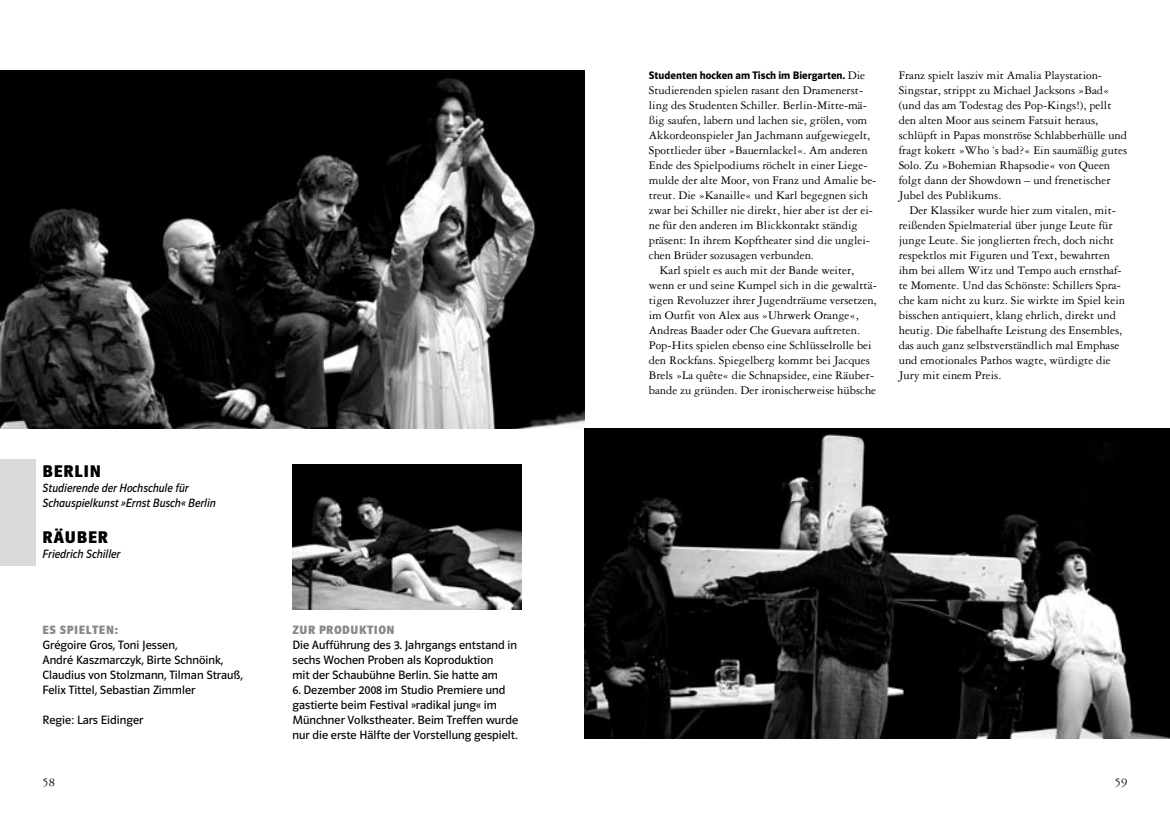
<style>
.page{position:relative;width:1170px;height:833px;background:#fff}
.page>*{position:absolute;margin:0;border:0;box-sizing:border-box;transform-origin:0 0}
.t1{font:700 17.5px "Polo 22 K";letter-spacing:.05em;color:#000}
.t2{font:12.5px/15px "Garamond Three";color:#000}
.t3{font:12.5px/15px "Polo 22 K Buch";color:#000}
.t4{font:12.5px/15px "Polo 22 K Buch Kursiv";color:#000;scale:.95 1}
.t5{font:700 12.5px "Polo 22 K";letter-spacing:.05em;color:#87888a}
.t6{font:11.25px "Polo 22 K Hfett";color:#000}
.s1{font-family:"Garamond Three";font-size:12.5px}
</style>
<div class="page">
<div style="left:0;top:459px;width:35px;height:106px;background:#d9dadb"></div>
<img style="left:0;top:71px;width:585px;height:358px">
<img style="left:585px;top:429px;width:584px;height:309px">
<img style="left:292px;top:464px;width:229px;height:145px">
<h1 class="t1" style="left:43px;top:462px;width:60px">BERLIN</h1>
<p class="t4" style="left:43px;top:481px;width:184px">Studierende der Hochschule für<br>Schauspielkunst »Ernst Busch« Berlin</p>
<h1 class="t1" style="left:43px;top:528px;width:67px">RÄUBER</h1>
<p class="t4" style="left:43px;top:547px;width:83px">Friedrich Schiller</p>
<p class="t5" style="left:43px;top:623px;width:25px">ES SPIELTEN</p>
<p class="t5" style="left:114px;top:623px;width:5px">:</p>
<p class="t3" style="left:43px;top:638px;width:202px">Grégoire Gros, Toni Jessen,<br>André Kaszmarczyk, Birte Schnöink, Claudius von Stolzmann, Tilman Strauß, Felix Tittel, Sebastian Zimmler</p>
<p class="t3" style="left:43px;top:713px;width:102px">Regie: Lars Eidinger</p>
<p class="t5" style="left:292px;top:623px;width:83px">ZUR PRODUKTION</p>
<p class="t3" style="left:292px;top:638px;width:226px">Die Aufführung des 3. Jahrgangs entstand in sechs Wochen Proben als Koproduktion<br>mit der Schaubühne Berlin. Sie hatte am</p>
<p class="t3" style="left:292px;top:683px;width:227px">6. Dezember 2008 im Studio Premiere und gastierte beim Festival »radikal jung« im Münchner Volkstheater. Beim Treffen wurde nur die erste Hälfte der Vorstellung gespielt.</p>
<p class="t6" style="left:648px;top:69px;width:218px">Studenten hocken am Tisch im Biergarten. <span class="s1">Die</span></p>
<p class="t2" style="left:648px;top:83px;width:216px">Studierenden spielen rasant den Dramenerst-</p>
<p class="t2" style="left:648px;top:98px;width:220px">ling des Studenten Schiller. Berlin-Mitte-mä-</p>
<p class="t2" style="left:648px;top:113px;width:220px">ßig saufen, labern und lachen sie, grölen, vom</p>
<p class="t2" style="left:648px;top:128px;width:223px">Akkordeonspieler Jan Jachmann aufgewiegelt,</p>
<p class="t2" style="left:648px;top:143px;width:220px">Spottlieder über »Bauernlackel«. Am anderen</p>
<p class="t2" style="left:648px;top:158px;width:220px">Ende des Spielpodiums röchelt in einer Liege-</p>
<p class="t2" style="left:648px;top:173px;width:229px">mulde der alte Moor, von Franz und Amalie be-</p>
<p class="t2" style="left:648px;top:188px;width:220px">treut. Die »Kanaille« und Karl begegnen sich</p>
<p class="t2" style="left:648px;top:203px;width:226px">zwar bei Schiller nie direkt, hier aber ist der ei-</p>
<p class="t2" style="left:648px;top:218px;width:210px">ne für den anderen im Blickkontakt ständig</p>
<p class="t2" style="left:648px;top:233px;width:223px">präsent: In ihrem Kopftheater sind die unglei-</p>
<p class="t2" style="left:648px;top:248px;width:167px">chen Brüder sozusagen verbunden.</p>
<p class="t2" style="left:659px;top:263px;width:196px">Karl spielt es auch mit der Bande weiter,</p>
<p class="t2" style="left:648px;top:278px;width:229px">wenn er und seine Kumpel sich in die gewalttä-</p>
<p class="t2" style="left:648px;top:293px;width:229px">tigen Revoluzzer ihrer Jugendträume versetzen,</p>
<p class="t2" style="left:648px;top:308px;width:211px">im Outfit von Alex aus »Uhrwerk Orange«,</p>
<p class="t2" style="left:648px;top:323px;width:213px">Andreas Baader oder Che Guevara auftreten.</p>
<p class="t2" style="left:648px;top:338px;width:224px">Pop-Hits spielen ebenso eine Schlüsselrolle bei</p>
<p class="t2" style="left:648px;top:353px;width:222px">den Rockfans. Spiegelberg kommt bei Jacques</p>
<p class="t2" style="left:648px;top:368px;width:227px">Brels »La quête« die Schnapsidee, eine Räuber-</p>
<p class="t2" style="left:648px;top:383px;width:229px">bande zu gründen. Der ironischerweise hübsche</p>
<p class="t2" style="left:898px;top:68px;width:230px">Franz spielt lasziv mit Amalia Playstation-Singstar, strippt zu Michael Jacksons »Bad« (und das am Todestag des Pop-Kings!), pellt den alten Moor aus seinem Fatsuit heraus, schlüpft in Papas monströse Schlabberhülle und fragt kokett »Who ‘s bad?« Ein saumäßig gutes Solo. Zu »Bohemian Rhapsodie« von Queen folgt dann der Showdown – und frenetischer Jubel des Publikums.</p>
<p class="t2" style="left:898px;top:203px;width:228px;text-indent:11px">Der Klassiker wurde hier zum vitalen, mit&shy;reißenden Spielmaterial über junge Leute für junge Leute. Sie jonglierten frech, doch nicht respektlos mit Figuren und Text, bewahrten ihm bei allem Witz und Tempo auch ernsthaf&shy;te Momente. Und das Schönste: Schillers Spra&shy;che kam nicht zu kurz. Sie wirkte im Spiel kein bisschen antiquiert, klang ehrlich, direkt und heutig. Die fabelhafte Leistung des Ensembles, das auch ganz selbstverständlich mal Emphase und emotionales Pathos wagte, würdigte die Jury mit einem Preis.</p>
<p class="t2" style="left:43px;top:774px;width:14px">58</p>
<p class="t2" style="left:1114px;top:774px;width:14px">59</p>
</div>
